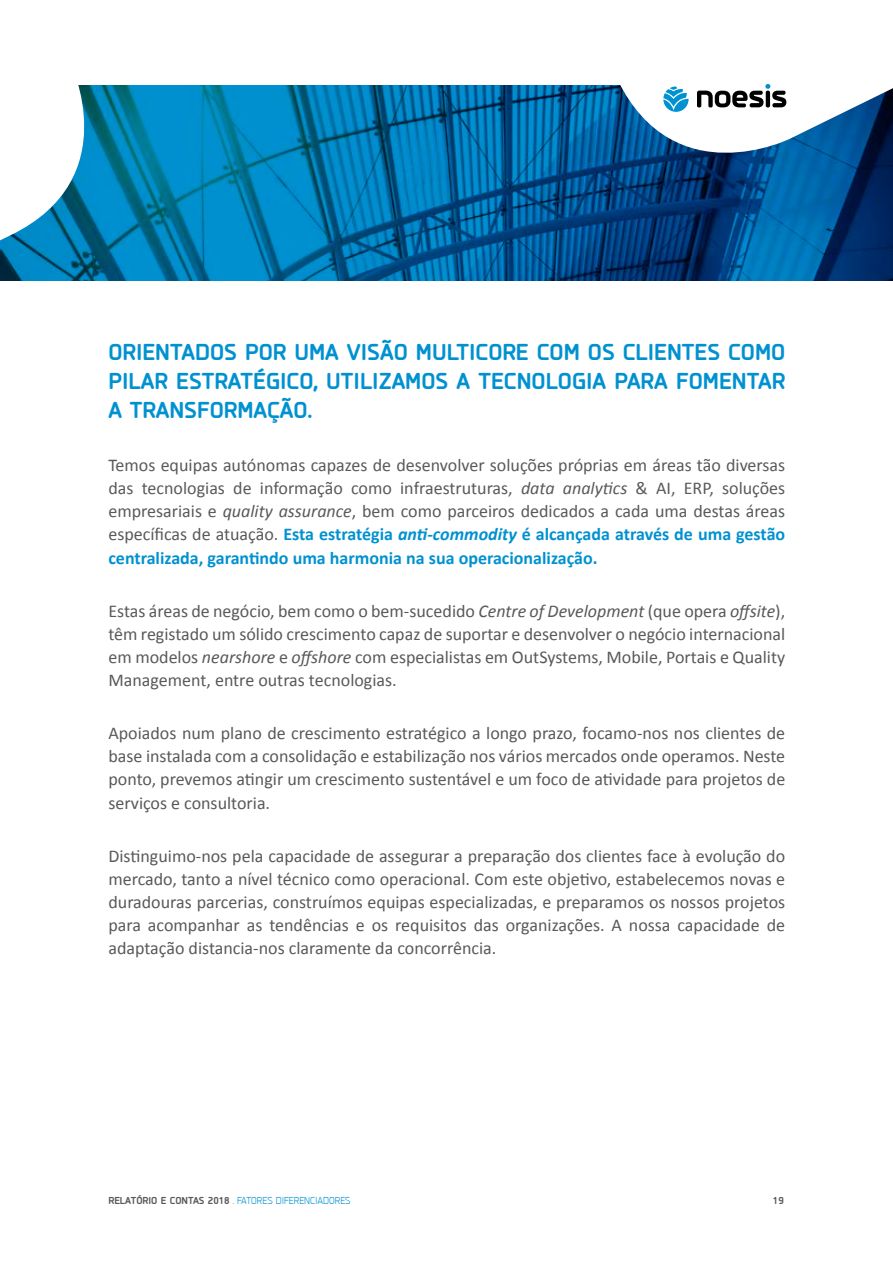
<style>
.page{position:relative;width:893px;height:1263px;background:#fff}
.page>*{position:absolute;margin:0;border:0;box-sizing:border-box;transform-origin:0 0}
.t1{font:700 24px/28.8px "PF Isotext Pro";color:#0091d1;text-align:justify}
.t2{font:18px/23.1px "Calibri";color:#58595b;text-align:justify}
.t3{font:300 10.5px "PF Isotext Pro";color:#0091d1}
.t4{font:700 10.5px "PF Isotext Pro";color:#58595b}
.s1{font-style:italic}
.s2{font-weight:700;color:#0091d1}
.s3{font-weight:700;font-style:italic;color:#0091d1}
.s4{font-weight:700;color:#58595b}
</style>
<div class="page">
<img style="left:127px;top:85px;width:766px;height:196px">
<svg style="left:578px;top:85px;width:315px;height:110px"></svg>
<svg style="left:697px;top:84px;width:89px;height:23px"></svg>
<svg style="left:663px;top:86px;width:26px;height:26px"></svg>
<svg style="left:0;top:85px;width:127px;height:196px"></svg>
<h1 class="t1" style="left:108px;top:338px;width:678px">ORIENTADOS POR UMA VISÃO MULTICORE COM OS CLIENTES COMO PILAR ESTRATÉGICO, UTILIZAMOS A TECNOLOGIA PARA FOMENTAR A TRANSFORMAÇÃO.</h1>
<p class="t2" style="left:108px;top:454px;width:678px">Temos equipas autónomas capazes de desenvolver soluções próprias em áreas tão diversas das tecnologias de informação como infraestruturas, <span class="s1">data analytics</span> &amp; AI, ERP, soluções empresariais e <span class="s1">quality assurance</span>, bem como parceiros dedicados a cada uma destas áreas específicas de atuação. <span class="s2">Esta estratégia</span> <span class="s3">anti-commodity</span> <span class="s2">é alcançada através de uma gestão centralizada, garantindo uma harmonia na sua operacionalização.</span></p>
<p class="t2" style="left:108px;top:599px;width:678px">Estas áreas de negócio, bem como o bem-sucedido <span class="s1">Centre of Development</span> (que opera <span class="s1">offsite</span>), têm registado um sólido crescimento capaz de suportar e desenvolver o negócio internacional em modelos <span class="s1">nearshore</span> e <span class="s1">offshore</span> com especialistas em OutSystems, Mobile, Portais e Quality Management, entre outras tecnologias.</p>
<p class="t2" style="left:108px;top:722px;width:678px">Apoiados num plano de crescimento estratégico a longo prazo, focamo-nos nos clientes de base instalada com a consolidação e estabilização nos vários mercados onde operamos. Neste ponto, prevemos atingir um crescimento sustentável e um foco de atividade para projetos de serviços e consultoria.</p>
<p class="t2" style="left:108px;top:844px;width:678px">Distinguimo-nos pela capacidade de assegurar a preparação dos clientes face à evolução do mercado, tanto a nível técnico como operacional. Com este objetivo, estabelecemos novas e duradouras parcerias, construímos equipas especializadas, e preparamos os nossos projetos para acompanhar as tendências e os requisitos das organizações. A nossa capacidade de adaptação distancia-nos claramente da concorrência.</p>
<p class="t3" style="left:108px;top:1194px;width:244px"><span class="s4">RELATÓRIO E CONTAS 2018</span> . FATORES DIFERENCIADORES</p>
<p class="t4" style="left:773px;top:1194px;width:12px">19</p>
</div>
